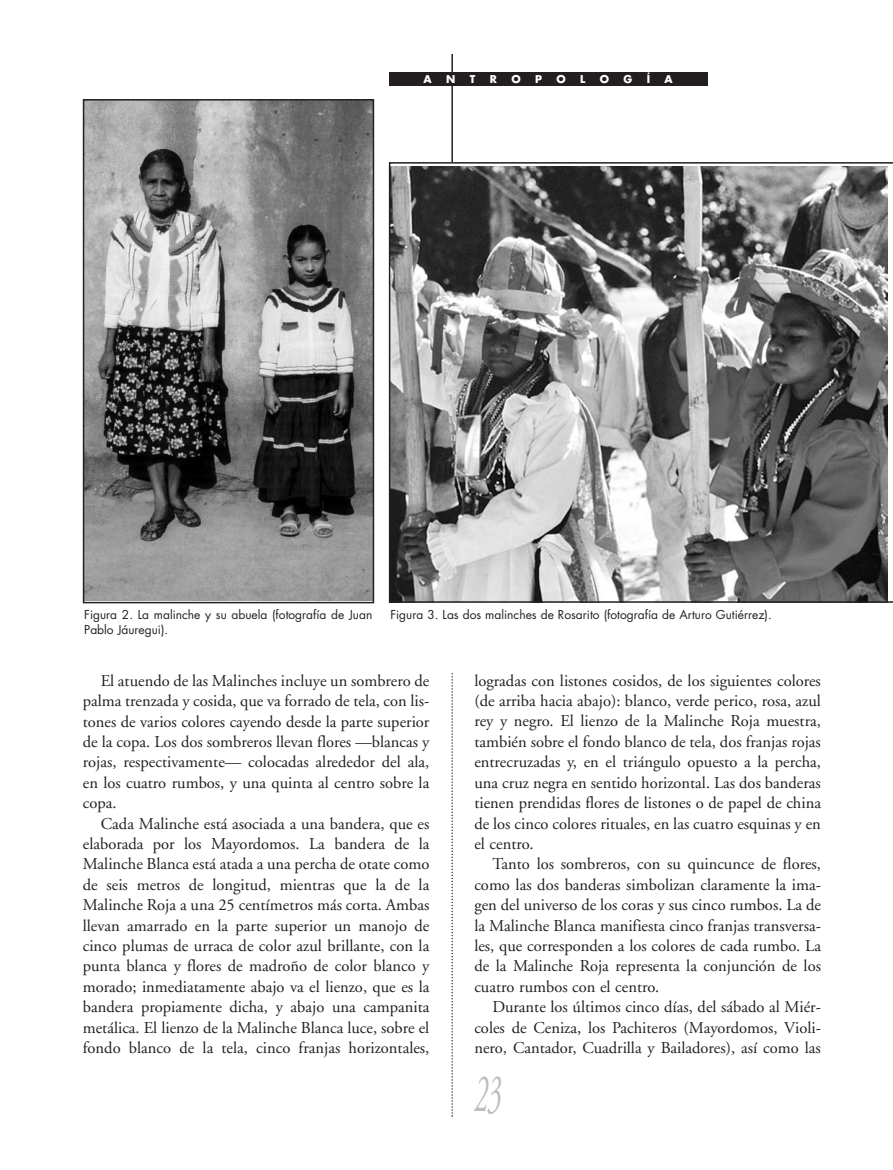
<style>
.page{position:relative;width:893px;height:1170px;background:#fff}
.page>*{position:absolute;margin:0;border:0;box-sizing:border-box;transform-origin:0 0}
.t1{font:italic 54px "Adobe Garamond";color:#bcbdc0;scale:.5 1}
.t2{font:16.5px/20.4px "Adobe Garamond";color:#231f20;text-align:justify}
.t3{font:12px/15px "Futura";color:#231f20}
.t4{font:700 10.5px "Futura";color:#fff}
</style>
<div class="page">
<hr style="left:451px;top:54px;width:2px;height:306px;background:#231f20">
<svg style="left:451px;top:673px;width:2px;height:443px"></svg>
<div style="left:389px;top:72px;width:318px;height:14px;background:#231f20"></div>
<img style="left:86px;top:102px;width:285px;height:498px">
<div style="left:83px;top:99px;width:291px;height:504px;border:2px solid #231f20"></div>
<svg style="left:444px;top:602px;width:17px;height:1px"></svg>
<svg style="left:389px;top:162px;width:504px;height:440px;background:#828282"></svg>
<p class="t4" style="left:424px;top:74px;width:10px">A</p>
<p class="t4" style="left:446px;top:74px;width:11px">N</p>
<p class="t4" style="left:470px;top:74px;width:7px">T</p>
<p class="t4" style="left:490px;top:74px;width:9px">R</p>
<p class="t4" style="left:511px;top:74px;width:11px">O</p>
<p class="t4" style="left:535px;top:74px;width:8px">P</p>
<p class="t4" style="left:556px;top:74px;width:11px">O</p>
<p class="t4" style="left:580px;top:74px;width:7px">L</p>
<p class="t4" style="left:600px;top:74px;width:11px">O</p>
<p class="t4" style="left:623px;top:74px;width:10px">G</p>
<p class="t4" style="left:647px;top:74px;width:5px">Í</p>
<p class="t4" style="left:664px;top:74px;width:10px">A</p>
<p class="t3" style="left:84px;top:608px;width:290px">Figura 2. La malinche y su abuela (fotografía de Juan<br>Pablo Jáuregui).</p>
<p class="t3" style="left:390px;top:608px;width:383px">Figura 3. Las dos malinches de Rosarito (fotografía de Arturo Gutiérrez).</p>
<p class="t2" style="left:83px;top:671px;width:348px;text-indent:18px">El atuendo de las Malinches incluye un sombrero de palma trenzada y cosida, que va forrado de tela, con lis&shy;tones de varios colores cayendo desde la parte superior de la copa. Los dos sombreros llevan flores —blancas y rojas, respectivamente— colocadas alrededor del ala, en los cuatro rumbos, y una quinta al centro sobre la copa.</p>
<p class="t2" style="left:83px;top:814px;width:348px;text-indent:18px">Cada Malinche está asociada a una bandera, que es elaborada por los Mayordomos. La bandera de la Malinche Blanca está atada a una percha de otate como de seis metros de longitud, mientras que la de la Malinche Roja a una 25 centímetros más corta. Ambas llevan amarrado en la parte superior un manojo de cinco plumas de urraca de color azul brillante, con la punta blanca y flores de madroño de color blanco y morado; inmediatamente abajo va el lienzo, que es la bandera propiamente dicha, y abajo una campanita metálica. El lienzo de la Malinche Blanca luce, sobre el fondo blanco de la tela, cinco franjas horizontales,</p>
<p class="t2" style="left:474px;top:671px;width:348px">logradas con listones cosidos, de los siguientes colores (de arriba hacia abajo): blanco, verde perico, rosa, azul rey y negro. El lienzo de la Malinche Roja muestra, también sobre el fondo blanco de tela, dos franjas rojas entrecruzadas y, en el triángulo opuesto a la percha, una cruz negra en sentido horizontal. Las dos banderas tienen prendidas flores de listones o de papel de china de los cinco colores rituales, en las cuatro esquinas y en el centro.</p>
<p class="t2" style="left:474px;top:855px;width:348px;text-indent:18px">Tanto los sombreros, con su quincunce de flores, como las dos banderas simbolizan claramente la ima&shy;gen del universo de los coras y sus cinco rumbos. La de la Malinche Blanca manifiesta cinco franjas transversa&shy;les, que corresponden a los colores de cada rumbo. La de la Malinche Roja representa la conjunción de los cuatro rumbos con el centro.</p>
<p class="t2" style="left:474px;top:998px;width:348px;text-indent:18px">Durante los últimos cinco días, del sábado al Miér&shy;coles de Ceniza, los Pachiteros (Mayordomos, Violi&shy;nero, Cantador, Cuadrilla y Bailadores), así como las</p>
<h1 class="t1" style="left:474px;top:1071px;width:55px">23</h1>
</div>
